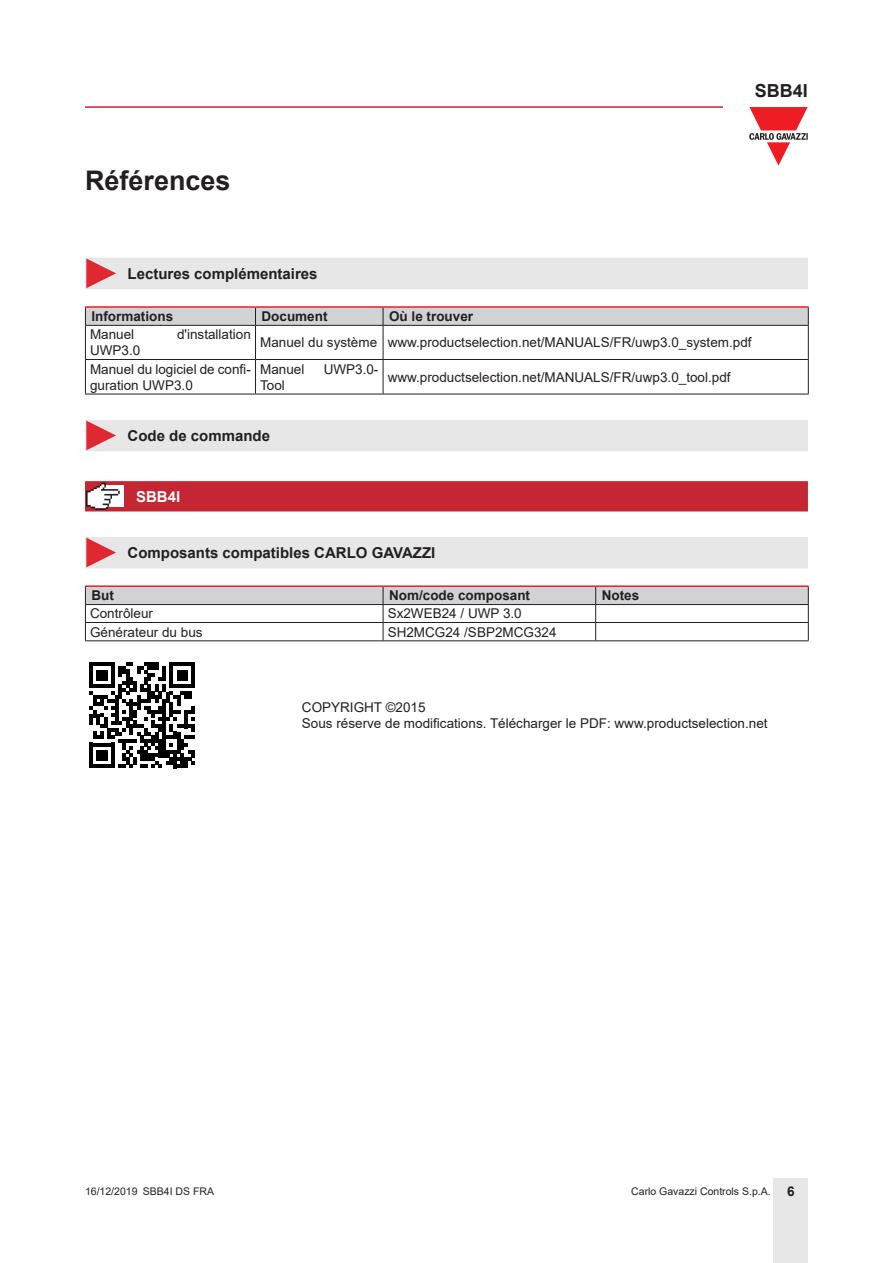
<style>
.page{position:relative;width:893px;height:1263px;background:#fff}
.page>*{position:absolute;margin:0;border:0;box-sizing:border-box;transform-origin:0 0}
.Titolo01{font:700 27px "Arial";color:#231f20}
.t1{font:700 18px "Arial";color:#231f20}
.Titolo03{font:700 15px "Arial";color:#231f20}
.Titolo04{font:700 15px "Arial";color:#fff}
.TestoTabellaSx{font:13.5px/16.2px "Arial";color:#231f20}
.TitoloTabellaSx{font:700 13.5px "Arial";color:#231f20}
.t2{font:10.5px "Arial";color:#231f20}
.s1{font-weight:700;font-size:13.5px}
</style>
<div class="page">
<hr style="left:85px;top:106px;width:638px;height:2px;background:#c42633">
<div style="left:774px;top:1178px;width:34px;height:85px;background:#e7e7e8"></div>
<svg style="left:749px;top:107px;width:59px;height:59px"></svg>
<div style="left:85px;top:258px;width:723px;height:31px;background:#e7e7e8"></div>
<hr style="left:85px;top:306px;width:170px;height:2px;background:#ee1d23">
<hr style="left:255px;top:306px;width:128px;height:2px;background:#ee1d23">
<hr style="left:383px;top:306px;width:426px;height:2px;background:#ee1d23">
<svg style="left:85px;top:307px;width:724px;height:18px;background:#cfc7ca"></svg>
<hr style="left:85px;top:325px;width:170px;height:1px;background:#231f20">
<hr style="left:85px;top:326px;width:1px;height:33px;background:#231f20">
<hr style="left:255px;top:325px;width:128px;height:1px;background:#231f20">
<hr style="left:255px;top:326px;width:1px;height:33px;background:#231f20">
<hr style="left:383px;top:325px;width:426px;height:1px;background:#231f20">
<hr style="left:383px;top:326px;width:1px;height:33px;background:#231f20">
<hr style="left:808px;top:326px;width:1px;height:33px;background:#231f20">
<hr style="left:85px;top:359px;width:170px;height:1px;background:#231f20">
<hr style="left:85px;top:360px;width:1px;height:34px;background:#231f20">
<hr style="left:255px;top:359px;width:128px;height:1px;background:#231f20">
<hr style="left:255px;top:360px;width:1px;height:34px;background:#231f20">
<hr style="left:383px;top:359px;width:426px;height:1px;background:#231f20">
<hr style="left:383px;top:360px;width:1px;height:34px;background:#231f20">
<hr style="left:808px;top:360px;width:1px;height:34px;background:#231f20">
<hr style="left:85px;top:394px;width:170px;height:1px;background:#231f20">
<hr style="left:255px;top:394px;width:128px;height:1px;background:#231f20">
<hr style="left:383px;top:394px;width:426px;height:1px;background:#231f20">
<div style="left:85px;top:420px;width:723px;height:31px;background:#e7e7e8"></div>
<svg style="left:85px;top:481px;width:723px;height:30px;background:#c42d39"></svg>
<div style="left:85px;top:537px;width:723px;height:31px;background:#e7e7e8"></div>
<hr style="left:85px;top:585px;width:298px;height:2px;background:#ee1d23">
<hr style="left:383px;top:585px;width:213px;height:2px;background:#ee1d23">
<hr style="left:596px;top:585px;width:213px;height:2px;background:#ee1d23">
<svg style="left:85px;top:586px;width:724px;height:54px"></svg>
<hr style="left:85px;top:640px;width:298px;height:1px;background:#231f20">
<hr style="left:383px;top:640px;width:213px;height:1px;background:#231f20">
<hr style="left:596px;top:640px;width:213px;height:1px;background:#231f20">
<svg style="left:89px;top:662px;width:106px;height:106px"></svg>
<p class="Titolo01" style="left:85px;top:161px;width:147px">Références</p>
<h2 class="t1" style="left:755px;top:78px;width:55px">SBB4I</h2>
<p class="Titolo03" style="left:128px;top:263px;width:192px">Lectures complémentaires</p>
<p class="TitoloTabellaSx" style="left:91px;top:307px;width:83px">Informations</p>
<p class="TitoloTabellaSx" style="left:261px;top:307px;width:68px">Document</p>
<p class="TitoloTabellaSx" style="left:389px;top:307px;width:86px">Où le trouver</p>
<p class="TestoTabellaSx" style="left:90px;top:326px;width:46px">Manuel</p>
<p class="TestoTabellaSx" style="left:177px;top:326px;width:75px">d'installation</p>
<p class="TestoTabellaSx" style="left:90px;top:342px;width:52px">UWP3.0</p>
<p class="TestoTabellaSx" style="left:260px;top:334px;width:119px">Manuel du système</p>
<p class="TestoTabellaSx" style="left:388px;top:334px;width:365px">www.productselection.net/MANUALS/FR/uwp3.0_system.pdf</p>
<p class="TestoTabellaSx" style="left:90px;top:361px;width:162px">Manuel du logiciel de confi&shy;guration UWP3.0</p>
<p class="TestoTabellaSx" style="left:260px;top:361px;width:46px">Manuel</p>
<p class="TestoTabellaSx" style="left:324px;top:361px;width:56px">UWP3.0-</p>
<p class="TestoTabellaSx" style="left:260px;top:377px;width:26px">Tool</p>
<p class="TestoTabellaSx" style="left:388px;top:369px;width:344px">www.productselection.net/MANUALS/FR/uwp3.0_tool.pdf</p>
<p class="Titolo03" style="left:128px;top:425px;width:144px">Code de commande</p>
<p class="Titolo04" style="left:136px;top:486px;width:46px">SBB4I</p>
<p class="Titolo03" style="left:128px;top:542px;width:309px">Composants compatibles CARLO GAVAZZI</p>
<p class="TitoloTabellaSx" style="left:91px;top:586px;width:24px">But</p>
<p class="TitoloTabellaSx" style="left:389px;top:586px;width:143px">Nom/code composant</p>
<p class="TitoloTabellaSx" style="left:602px;top:586px;width:39px">Notes</p>
<p class="TestoTabellaSx" style="left:90px;top:605px;width:65px">Contrôleur</p>
<p class="TestoTabellaSx" style="left:388px;top:605px;width:136px">Sx2WEB24 / UWP 3.0</p>
<p class="TestoTabellaSx" style="left:90px;top:624px;width:114px">Générateur du bus</p>
<p class="TestoTabellaSx" style="left:388px;top:624px;width:170px">SH2MCG24 /SBP2MCG324</p>
<p class="TestoTabellaSx" style="left:302px;top:699px;width:125px">COPYRIGHT ©2015</p>
<p class="TestoTabellaSx" style="left:302px;top:715px;width:467px">Sous réserve de modifications. Télécharger le PDF: www.productselection.net</p>
<p class="t2" style="left:85px;top:1183px;width:131px">16/12/2019 SBB4I DS FRA</p>
<p class="t2" style="left:631px;top:1183px;width:165px">Carlo Gavazzi Controls S.p.A. <span class="s1">6</span></p>
</div>
